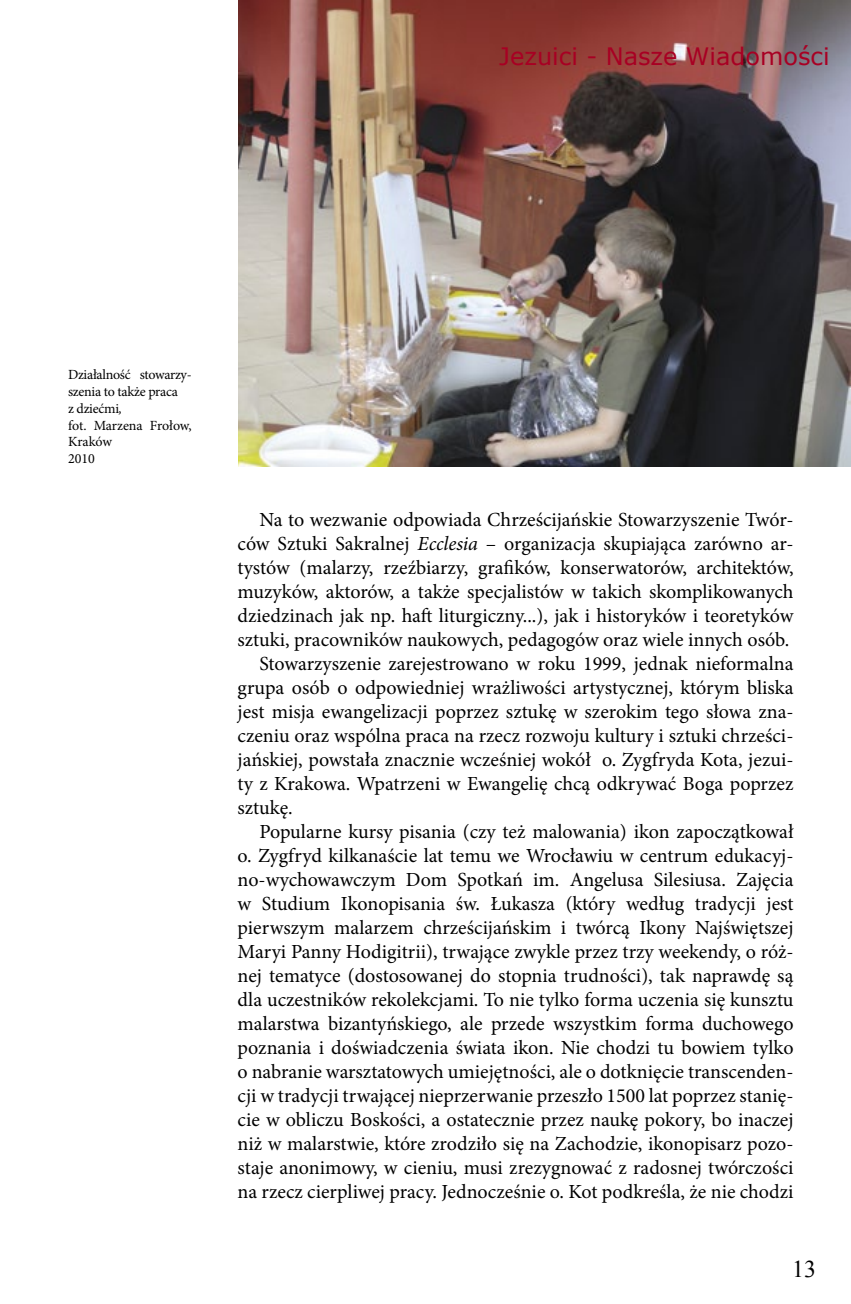
<style>
.page{position:relative;width:851px;height:1304px;background:#fff}
.page>*{position:absolute;margin:0;border:0;box-sizing:border-box;transform-origin:0 0}
.t1{font:24px "Verdana";color:#a80023}
.t2{font:24px "Times New Roman";color:#000}
.t3{font:20px "Minion Pro";color:#000}
.t4{font:14px/16.8px "Minion Pro";letter-spacing:-.02em;color:#000}
.s1{font-style:italic}
</style>
<div class="page">
<img style="left:238px;top:0;width:612px;height:467px">
<p class="t1" style="left:499px;top:40px;width:332px">Jezuici - Nasze Wiadomości</p>
<p class="t4" style="left:68px;top:366px;width:125px">Działalność stowarzy&shy;szenia to także praca<br>z dziećmi<span class="s1">,<br></span>fot. Marzena Frołow,<br>Kraków<br>2010</p>
<p class="t3" style="left:259px;top:506px;width:533px">Na to wezwanie odpowiada Chrześcijańskie Stowarzyszenie Twór-</p>
<p class="t3" style="left:237px;top:530px;width:557px">ców Sztuki Sakralnej <span class="s1">Ecclesia</span> – organizacja skupiająca zarówno ar-</p>
<p class="t3" style="left:237px;top:554px;width:557px">tystów (malarzy, rzeźbiarzy, grafików, konserwatorów, architektów,</p>
<p class="t3" style="left:237px;top:578px;width:557px">muzyków, aktorów, a także specjalistów w takich skomplikowanych</p>
<p class="t3" style="left:237px;top:602px;width:557px">dziedzinach jak np. haft liturgiczny...), jak i historyków i teoretyków</p>
<p class="t3" style="left:237px;top:626px;width:553px">sztuki, pracowników naukowych, pedagogów oraz wiele innych osób.</p>
<p class="t3" style="left:259px;top:650px;width:535px">Stowarzyszenie zarejestrowano w roku 1999, jednak nieformalna</p>
<p class="t3" style="left:237px;top:674px;width:557px">grupa osób o odpowiedniej wrażliwości artystycznej, którym bliska</p>
<p class="t3" style="left:237px;top:698px;width:557px">jest misja ewangelizacji poprzez sztukę w szerokim tego słowa zna-</p>
<p class="t3" style="left:237px;top:722px;width:557px">czeniu oraz wspólna praca na rzecz rozwoju kultury i sztuki chrześci-</p>
<p class="t3" style="left:237px;top:746px;width:557px">jańskiej, powstała znacznie wcześniej wokół o. Zygfryda Kota, jezui-</p>
<p class="t3" style="left:237px;top:770px;width:557px">ty z Krakowa. Wpatrzeni w Ewangelię chcą odkrywać Boga poprzez</p>
<p class="t3" style="left:237px;top:794px;width:57px">sztukę.</p>
<p class="t3" style="left:259px;top:818px;width:535px">Popularne kursy pisania (czy też malowania) ikon zapoczątkował</p>
<p class="t3" style="left:237px;top:842px;width:557px">o. Zygfryd kilkanaście lat temu we Wrocławiu w centrum edukacyj-</p>
<p class="t3" style="left:237px;top:866px;width:557px">no-wychowawczym Dom Spotkań im. Angelusa Silesiusa. Zajęcia</p>
<p class="t3" style="left:237px;top:890px;width:557px">w Studium Ikonopisania św. Łukasza (który według tradycji jest</p>
<p class="t3" style="left:237px;top:914px;width:557px">pierwszym malarzem chrześcijańskim i twórcą Ikony Najświętszej</p>
<p class="t3" style="left:237px;top:938px;width:557px">Maryi Panny Hodigitrii), trwające zwykle przez trzy weekendy, o róż-</p>
<p class="t3" style="left:237px;top:962px;width:557px">nej tematyce (dostosowanej do stopnia trudności), tak naprawdę są</p>
<p class="t3" style="left:237px;top:986px;width:557px">dla uczestników rekolekcjami. To nie tylko forma uczenia się kunsztu</p>
<p class="t3" style="left:237px;top:1010px;width:557px">malarstwa bizantyńskiego, ale przede wszystkim forma duchowego</p>
<p class="t3" style="left:237px;top:1034px;width:557px">poznania i doświadczenia świata ikon. Nie chodzi tu bowiem tylko</p>
<p class="t3" style="left:237px;top:1058px;width:557px">o nabranie warsztatowych umiejętności, ale o dotknięcie transcenden-</p>
<p class="t3" style="left:237px;top:1082px;width:557px">cji w tradycji trwającej nieprzerwanie przeszło 1500 lat poprzez stanię-</p>
<p class="t3" style="left:237px;top:1106px;width:557px">cie w obliczu Boskości, a ostatecznie przez naukę pokory, bo inaczej</p>
<p class="t3" style="left:237px;top:1130px;width:557px">niż w malarstwie, które zrodziło się na Zachodzie, ikonopisarz pozo-</p>
<p class="t3" style="left:237px;top:1154px;width:557px">staje anonimowy, w cieniu, musi zrezygnować z radosnej twórczości</p>
<p class="t3" style="left:237px;top:1178px;width:557px">na rzecz cierpliwej pracy. Jednocześnie o. Kot podkreśla, że nie chodzi</p>
<p class="t2" style="left:791px;top:1253px;width:25px">13</p>
</div>
